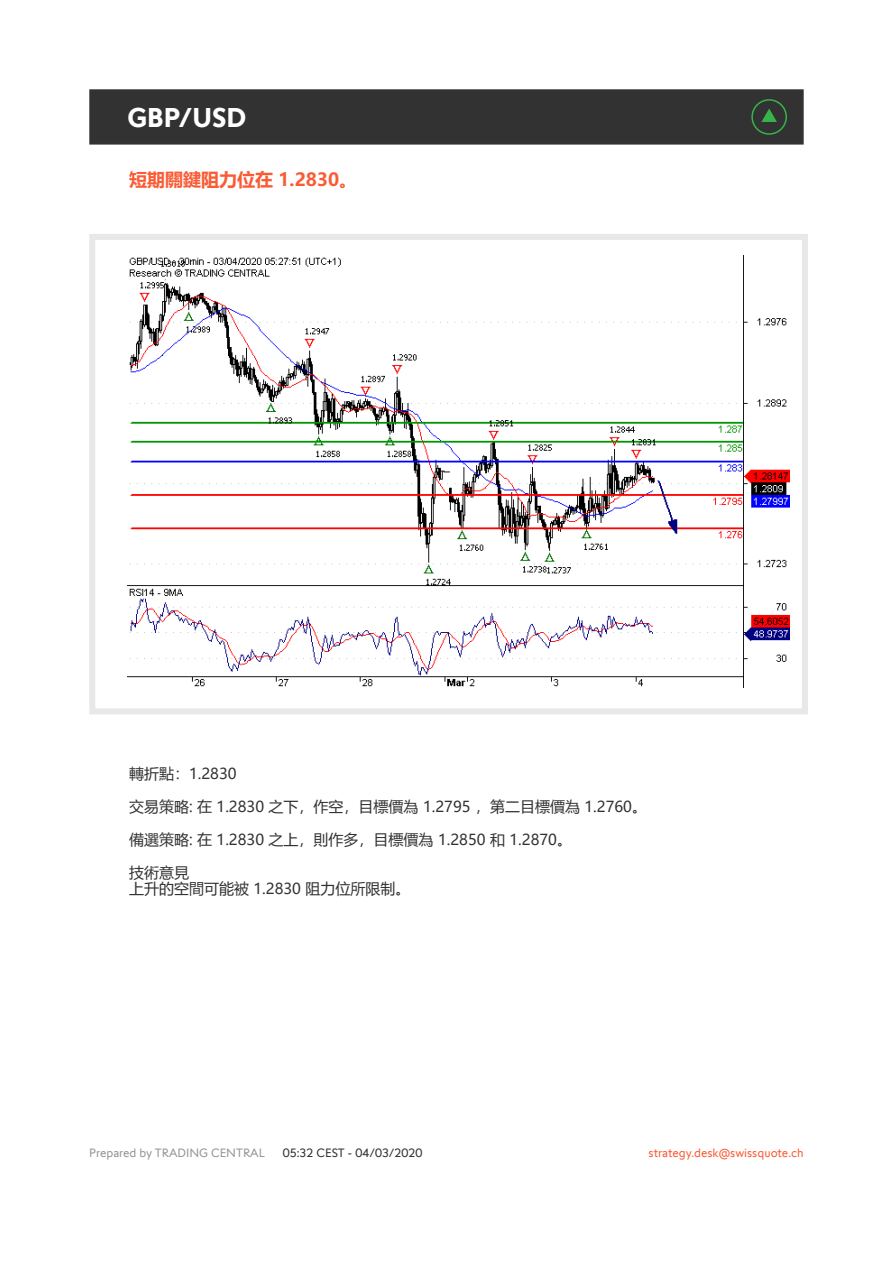
<style>
.page{position:relative;width:893px;height:1263px;background:#fff}
.page>*{position:absolute;margin:0;border:0;box-sizing:border-box;transform-origin:0 0}
.t1{font:700 27px "Swissquote CT";color:#fff}
.t2{font:700 18px "Microsoft Ya Hei UI";color:#fa5b35}
.t3{font:15px/16.5px "Microsoft Ya Hei UI";color:#323232}
.t4{font:12px "Swissquote CT";color:#fa5b35}
.t5{font:12px "Swissquote CT";color:#939598}
.t6{font:12px "Swissquote CT";color:#323232}
</style>
<div class="page">
<div style="left:89px;top:234px;width:719px;height:480px;border:6px solid #e9e8e7"></div>
<div style="left:89px;top:89px;width:715px;height:56px;background:#323232;border:2px solid #323232"></div>
<img style="left:128px;top:255px;width:661px;height:432px">
<svg style="left:751px;top:99px;width:36px;height:36px"></svg>
<h1 class="t1" style="left:128px;top:101px;width:120px">GBP/USD</h1>
<p class="t2" style="left:129px;top:167px;width:230px">短期關鍵阻力位在 1.2830。</p>
<p class="t3" style="left:129px;top:765px;width:109px">轉折點：1.2830</p>
<p class="t3" style="left:129px;top:798px;width:519px">交易策略: 在 1.2830 之下，作空，目標價為 1.2795 ，第二目標價為 1.2760。</p>
<p class="t3" style="left:129px;top:831px;width:444px">備選策略: 在 1.2830 之上，則作多，目標價為 1.2850 和 1.2870。</p>
<p class="t3" style="left:129px;top:864px;width:283px">技術意見<br>上升的空間可能被 1.2830 阻力位所限制。</p>
<p class="t5" style="left:89px;top:1145px;width:177px">Prepared by TRADING CENTRAL</p>
<p class="t6" style="left:283px;top:1145px;width:141px">05:32 CEST - 04/03/2020</p>
<p class="t4" style="left:649px;top:1145px;width:157px">strategy.desk@swissquote.ch</p>
</div>
